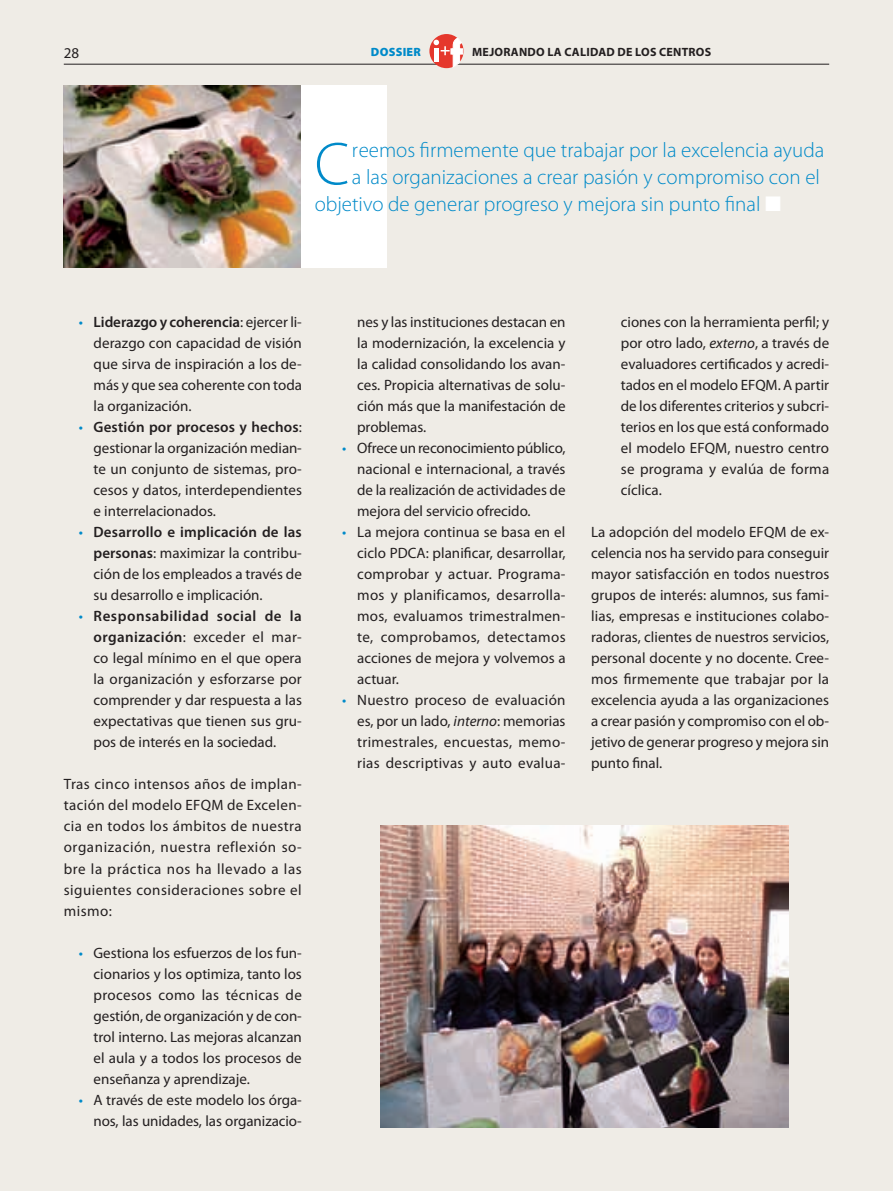
<style>
.page{position:relative;width:893px;height:1191px;background:#fff}
.page>*{position:absolute;margin:0;border:0;box-sizing:border-box;transform-origin:0 0}
.entresacado{font:300 61.05px "Myriad Pro";color:#008ac9}
.entresacado-2{font:300 21px "Myriad Pro";color:#008ac9}
.METIDOS_CON_BOLICHE{font:15px/21px "Myriad Pro";color:#231f20;text-align:justify}
.texto__sin_sangria{font:15px/21px "Myriad Pro";color:#231f20;text-align:justify}
.t1{font:700 12px "Myriad Pro";color:#231f20}
.t2{font:900 12px "Myriad Pro";letter-spacing:.02em;color:#008ac9}
.s1{color:#fff}
.s2{color:#008ac9}
.s3{font-weight:600}
.s4{font-style:italic}
</style>
<div class="page">
<div style="left:0;top:0;width:892px;height:1191px;background:#efece6"></div>
<svg style="left:892px;top:0;width:1px;height:1191px"></svg>
<hr style="left:64px;top:64px;width:765px;height:1px;background:#231f20">
<svg style="left:429px;top:34px;width:35px;height:34px"></svg>
<svg style="left:433px;top:38px;width:30px;height:29px"></svg>
<img style="left:381px;top:825px;width:408px;height:302px">
<img style="left:64px;top:85px;width:238px;height:183px">
<div style="left:302px;top:85px;width:85px;height:183px;background:#fff"></div>
<p class="texto__sin_sangria" style="left:64px;top:42px;width:17px">28</p>
<p class="t2" style="left:371px;top:45px;width:39px">DOSSIER</p>
<p class="t1" style="left:472px;top:44px;width:20px">MEJORANDO</p>
<p class="t1" style="left:547px;top:44px;width:26px">LA CALIDAD</p>
<p class="t1" style="left:618px;top:44px;width:26px">DE LOS</p>
<p class="t1" style="left:659px;top:44px;width:9px">CENTROS</p>
<p class="entresacado" style="left:315px;top:130px;width:36px">C</p>
<p class="entresacado-2" style="left:352px;top:139px;width:474px">reemos firmemente que trabajar por la excelencia ayuda</p>
<p class="entresacado-2" style="left:352px;top:166px;width:470px">a las organizaciones a crear pasión y compromiso con el</p>
<p class="entresacado-2" style="left:315px;top:193px;width:468px">objetivo de generar progreso y mejora sin punto final <span class="s1">■</span></p>
<p class="METIDOS_CON_BOLICHE" style="left:94px;top:311px;width:210px;text-indent:-15px"><span class="s2">•</span> <span class="s3">Liderazgo y coherencia</span>: ejercer li&shy;derazgo con capacidad de visión que sirva de inspiración a los de&shy;más y que sea coherente con toda la organización.</p>
<p class="METIDOS_CON_BOLICHE" style="left:94px;top:416px;width:210px;text-indent:-15px"><span class="s2">•</span> <span class="s3">Gestión por procesos y hechos</span>: gestionar la organización median&shy;te un conjunto de sistemas, pro&shy;cesos y datos, interdependientes e interrelacionados.</p>
<p class="METIDOS_CON_BOLICHE" style="left:94px;top:521px;width:210px;text-indent:-15px"><span class="s2">•</span> <span class="s3">Desarrollo e implicación de las personas</span>: maximizar la contribu&shy;ción de los empleados a través de su desarrollo e implicación.</p>
<p class="METIDOS_CON_BOLICHE" style="left:94px;top:605px;width:210px;text-indent:-15px"><span class="s2">•</span> <span class="s3">Responsabilidad social de la organización</span>: exceder el mar&shy;co legal mínimo en el que opera la organización y esforzarse por comprender y dar respuesta a las expectativas que tienen sus gru&shy;pos de interés en la sociedad.</p>
<p class="texto__sin_sangria" style="left:64px;top:773px;width:240px">Tras cinco intensos años de implan&shy;tación del modelo EFQM de Excelen&shy;cia en todos los ámbitos de nuestra organización, nuestra reflexión so&shy;bre la práctica nos ha llevado a las siguientes consideraciones sobre el mismo:</p>
<p class="METIDOS_CON_BOLICHE" style="left:94px;top:941px;width:210px;text-indent:-15px"><span class="s2">•</span> Gestiona los esfuerzos de los fun&shy;cionarios y los optimiza, tanto los procesos como las técnicas de gestión, de organización y de con&shy;trol interno. Las mejoras alcanzan el aula y a todos los procesos de enseñanza y aprendizaje.</p>
<p class="METIDOS_CON_BOLICHE" style="left:79px;top:1088px;width:225px;text-align:right"><span class="s2">•</span> A través de este modelo los órga&shy;nos, las unidades, las organizacio-</p>
<p class="METIDOS_CON_BOLICHE" style="left:357px;top:311px;width:210px">nes y las instituciones destacan en la modernización, la excelencia y la calidad consolidando los avan&shy;ces. Propicia alternativas de solu&shy;ción más que la manifestación de problemas.</p>
<p class="METIDOS_CON_BOLICHE" style="left:357px;top:437px;width:210px;text-indent:-15px"><span class="s2">•</span> Ofrece un reconocimiento público, nacional e internacional, a través de la realización de actividades de mejora del servicio ofrecido.</p>
<p class="METIDOS_CON_BOLICHE" style="left:357px;top:521px;width:210px;text-indent:-15px"><span class="s2">•</span> La mejora continua se basa en el ciclo PDCA: planificar, desarrollar, comprobar y actuar. Programa&shy;mos y planificamos, desarrolla&shy;mos, evaluamos trimestralmen&shy;te, comprobamos, detectamos acciones de mejora y volvemos a actuar.</p>
<p class="METIDOS_CON_BOLICHE" style="left:357px;top:689px;width:210px;text-indent:-15px"><span class="s2">•</span> Nuestro proceso de evaluación es, por un lado, <span class="s4">interno</span>: memorias trimestrales, encuestas, memo&shy;rias descriptivas y auto evalua-</p>
<p class="METIDOS_CON_BOLICHE" style="left:621px;top:311px;width:210px">ciones con la herramienta perfil; y por otro lado, <span class="s4">externo</span>, a través de evaluadores certificados y acredi&shy;tados en el modelo EFQM. A partir de los diferentes criterios y subcri&shy;terios en los que está conformado el modelo EFQM, nuestro centro se programa y evalúa de forma cíclica.</p>
<p class="texto__sin_sangria" style="left:591px;top:521px;width:240px">La adopción del modelo EFQM de ex&shy;celencia nos ha servido para conseguir mayor satisfacción en todos nuestros grupos de interés: alumnos, sus fami&shy;lias, empresas e instituciones colabo&shy;radoras, clientes de nuestros servicios, personal docente y no docente. Cree&shy;mos firmemente que trabajar por la excelencia ayuda a las organizaciones a crear pasión y compromiso con el ob&shy;jetivo de generar progreso y mejora sin punto final.</p>
</div>
